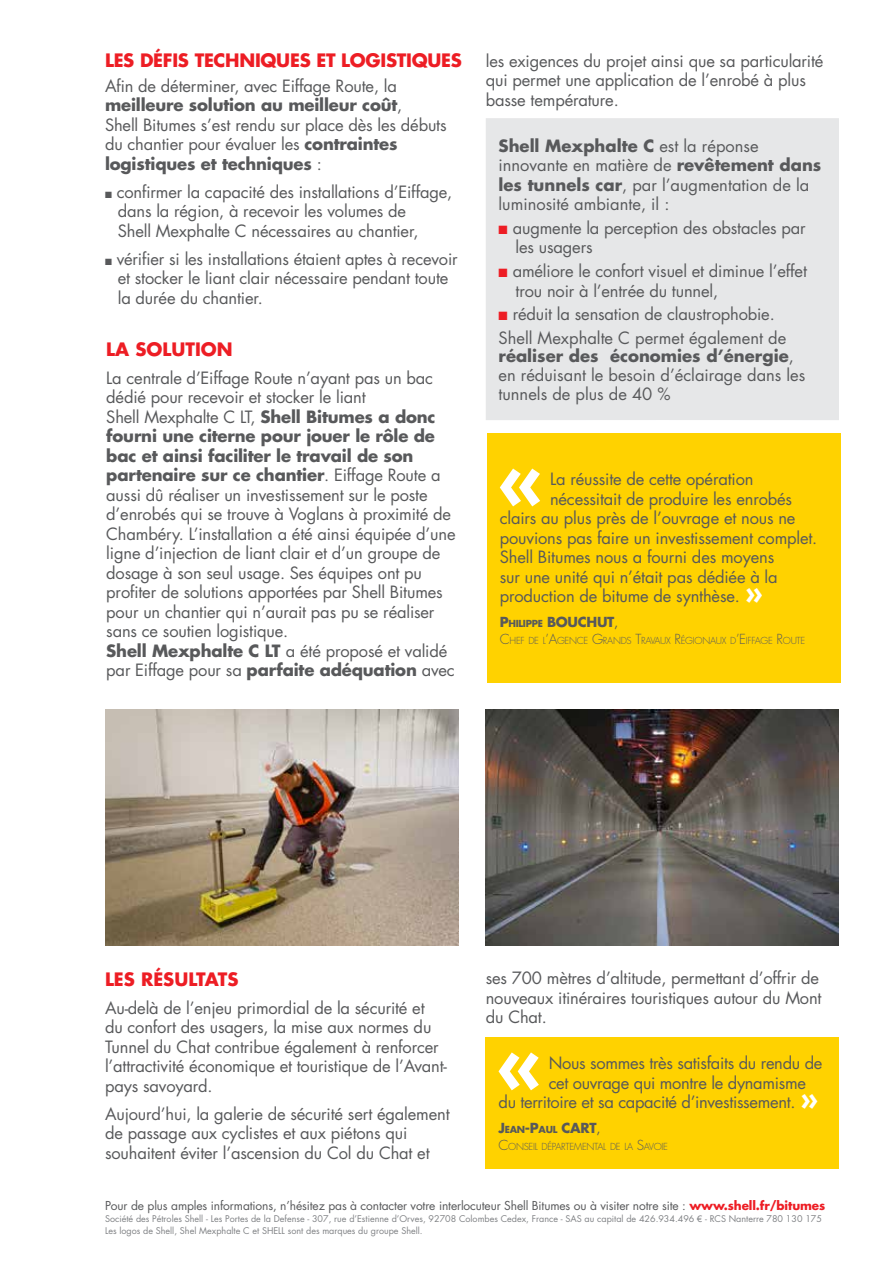
<style>
.page{position:relative;width:893px;height:1263px;background:#fff}
.page>*{position:absolute;margin:0;border:0;box-sizing:border-box;transform-origin:0 0}
.t1{font:700 76.95px "Futura";color:#fff}
.t2{font:700 18px "Futura";letter-spacing:-.015em;color:#ed1d24}
.t3{font:16.5px/19.5px "Futura";letter-spacing:-.01em;color:#58595b}
.t4{font:700 13.5px "Futura";color:#58595b}
.t5{font:13.5px "Futura";color:#58595b}
.t6{font:12px "Futura";letter-spacing:-.01em;color:#58595b}
.t7{font:300 9.45px "Futura";letter-spacing:-.03em;color:#58595b}
.t8{font:700 9.45px "Futura";letter-spacing:-.03em;color:#58595b}
.t9{font:9px/12px "Futura";color:#808285}
.s1{font-weight:700}
.s2{color:#ed1d24}
.s3{font-weight:700;font-size:30px;color:#fff}
.s4{font-size:13.5px}
.s5{font-weight:400}
.s6{font-weight:700;color:#ed1d24}
.s7{font-family:"Arial"}
</style>
<div class="page">
<div style="left:487px;top:433px;width:353px;height:250px;background:#ffd200"></div>
<div style="left:486px;top:1037px;width:353px;height:131px;background:#ffd200"></div>
<img style="left:105px;top:709px;width:353px;height:236px">
<img style="left:486px;top:709px;width:353px;height:236px">
<div style="left:486px;top:118px;width:353px;height:302px;background:#e6e7e8"></div>
<p class="t2" style="left:105px;top:48px;width:358px">LES DÉFIS TECHNIQUES ET LOGISTIQUES</p>
<p class="t3" style="left:486px;top:51px;width:339px">les exigences du projet ainsi que sa particularité qui permet une application de l’enrobé à plus basse température.</p>
<p class="t3" style="left:105px;top:76px;width:343px">Afin de déterminer, avec Eiffage Route, la <span class="s1">meilleure solution au meilleur coût</span>,<br>Shell Bitumes s’est rendu sur place dès les débuts du chantier pour évaluer les <span class="s1">contraintes logistiques et techniques</span> :</p>
<p class="t3" style="left:118px;top:182px;width:336px;text-indent:-13px">■ confirmer la capacité des installations d’Eiffage, dans la région, à recevoir les volumes de<br>Shell Mexphalte C nécessaires au chantier,</p>
<p class="t3" style="left:118px;top:249px;width:341px;text-indent:-13px">■ vérifier si les installations étaient aptes à recevoir et stocker le liant clair nécessaire pendant toute la durée du chantier.</p>
<p class="t3" style="left:498px;top:136px;width:324px"><span class="s1">Shell Mexphalte C</span> est la réponse innovante en matière de <span class="s1">revêtement dans les tunnels car</span>, par l’augmentation de la luminosité ambiante, il :</p>
<p class="t3" style="left:515px;top:218px;width:292px;text-indent:-17px"><span class="s2">■</span> augmente la perception des obstacles par les usagers</p>
<p class="t3" style="left:515px;top:262px;width:293px;text-indent:-17px"><span class="s2">■</span> améliore le confort visuel et diminue l’effet trou noir à l’entrée du tunnel,</p>
<p class="t3" style="left:498px;top:303px;width:289px;line-height:23px"><span class="s2">■</span> réduit la sensation de claustrophobie.<br>Shell Mexphalte C permet également de</p>
<p class="t3" style="left:498px;top:347px;width:308px;line-height:18.8px"><span class="s1">réaliser des économies d’énergie</span>, en réduisant le besoin d’éclairage dans les tunnels de plus de 40 %</p>
<p class="t2" style="left:106px;top:337px;width:128px">LA SOLUTION</p>
<p class="t3" style="left:106px;top:368px;width:351px">La centrale d’Eiffage Route n’ayant pas un bac dédié pour recevoir et stocker le liant<br>Shell Mexphalte C LT, <span class="s1">Shell Bitumes a donc fourni une citerne pour jouer le rôle de bac et ainsi faciliter le travail de son partenaire sur ce chantier</span>. Eiffage Route a aussi dû réaliser un investissement sur le poste d’enrobés qui se trouve à Voglans à proximité de Chambéry. L’installation a été ainsi équipée d’une ligne d’injection de liant clair et d’un groupe de dosage à son seul usage. Ses équipes ont pu profiter de solutions apportées par Shell Bitumes pour un chantier qui n’aurait pas pu se réaliser sans ce soutien logistique.<br><span class="s1">Shell Mexphalte C LT</span> a été proposé et validé par Eiffage pour sa <span class="s1">parfaite adéquation</span> avec</p>
<h1 class="t1" style="left:498px;top:432px;width:48px">«</h1>
<p class="t3" style="left:550px;top:469px;width:205px">La réussite de cette opération</p>
<p class="t3" style="left:550px;top:489px;width:244px">nécessitait de produire les enrobés</p>
<p class="t3" style="left:500px;top:508px;width:297px">clairs au plus près de l’ouvrage et nous ne</p>
<p class="t3" style="left:500px;top:528px;width:319px">pouvions pas faire un investissement complet.</p>
<p class="t3" style="left:500px;top:547px;width:276px">Shell Bitumes nous a fourni des moyens</p>
<p class="t3" style="left:500px;top:567px;width:279px">sur une unité qui n’était pas dédiée à la</p>
<p class="t3" style="left:500px;top:586px;width:264px">production de bitume de synthèse. <span class="s3">»</span></p>
<p class="t8" style="left:500px;top:617px;width:67px"><span class="s4">P</span>HILIPPE <span class="s4">Bouc</span></p>
<p class="t4" style="left:586px;top:613px;width:33px">hut<span class="s5">,</span></p>
<p class="t7" style="left:500px;top:634px;width:307px"><span class="s4">C</span>HEF DE L<span class="s4">’A</span>GENCE <span class="s4">G</span>RANDS <span class="s4">T</span>RAVAUX <span class="s4">R</span>ÉGIONAUX D<span class="s4">’E</span> IFFAGE <span class="s4">R</span>OUTE</p>
<p class="t2" style="left:105px;top:967px;width:135px">LES RÉSULTATS</p>
<p class="t3" style="left:105px;top:998px;width:344px">Au-delà de l’enjeu primordial de la sécurité et<br>du confort des usagers, la mise aux normes du Tunnel du Chat contribue également à renforcer l’attractivité économique et touristique de l’Avant&shy;pays savoyard.</p>
<p class="t3" style="left:105px;top:1104px;width:346px">Aujourd’hui, la galerie de sécurité sert également de passage aux cyclistes et aux piétons qui souhaitent éviter l’ascension du Col du Chat et</p>
<p class="t3" style="left:486px;top:969px;width:337px">ses 700 mètres d’altitude, permettant d’offrir de nouveaux itinéraires touristiques autour du Mont du Chat.</p>
<h1 class="t1" style="left:496px;top:1016px;width:48px">«</h1>
<p class="t3" style="left:549px;top:1053px;width:275px">Nous sommes très satisfaits du rendu de</p>
<p class="t3" style="left:549px;top:1073px;width:259px">cet ouvrage qui montre le dynamisme</p>
<p class="t3" style="left:498px;top:1092px;width:321px">du territoire et sa capacité d’investissement. <span class="s3">»</span></p>
<p class="t8" style="left:498px;top:1123px;width:82px"><span class="s4">J</span>EAN<span class="s4">-P</span>AUL <span class="s4">Cart</span></p>
<p class="t5" style="left:596px;top:1119px;width:6px">,</p>
<p class="t7" style="left:498px;top:1140px;width:171px"><span class="s4">C</span>ONSEIL DÉPARTEMENTAL DE LA <span class="s4">S</span>AVOIE</p>
<p class="t6" style="left:105px;top:1198px;width:722px">Pour de plus amples informations, n’hésitez pas à contacter votre interlocuteur Shell Bitumes ou à visiter notre site : <span class="s6">www.shell.fr/bitumes</span></p>
<p class="t9" style="left:105px;top:1213px;width:718px">Société des Pétroles Shell - Les Portes de la Defense - 307, rue d’Estienne d’Orves, 92708 Colombes Cedex, France - SAS au capital de 426.934.496 <span class="s7">€</span> - RCS Nanterre 780 130 175<br>Les logos de Shell, Shel Mexphalte C et SHELL sont des marques du groupe Shell.</p>
</div>
